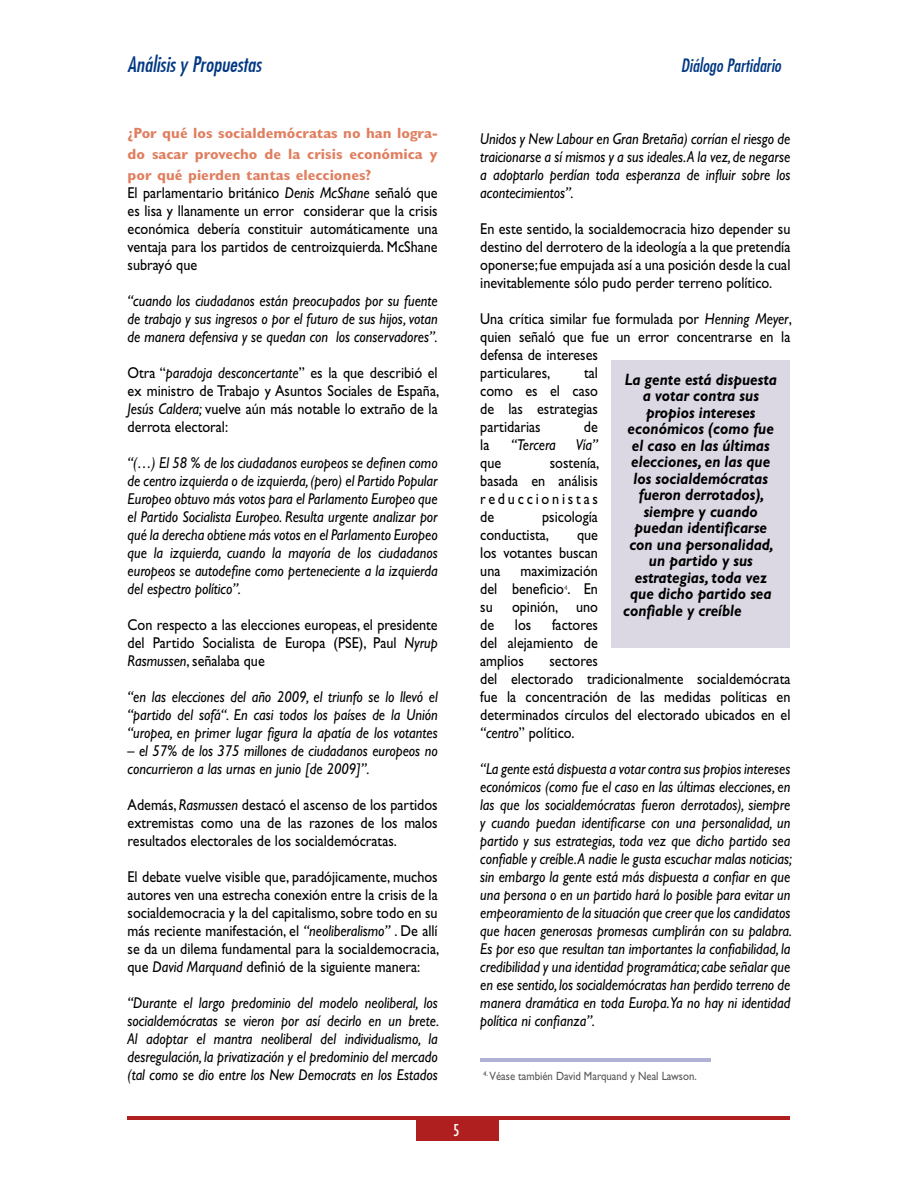
<style>
.page{position:relative;width:918px;height:1188px;background:#fff}
.page>*{position:absolute;margin:0;border:0;box-sizing:border-box;transform-origin:0 0}
.t1{font:italic 21px "Futura Md Cn";color:#003882}
.t2{font:italic 18px "Futura Md Cn";color:#003882}
.t3{font:condensed 18px "Gill Sans";color:#fff}
.t4{font:italic 700 16.5px "Gill Sans";color:#000;scale:.9 1}
.t5{font:italic 15.75px/18px "Gill Sans";color:#000;text-align:justify;scale:.9 1}
.t6{font:15.75px/18px "Gill Sans";color:#000;text-align:justify;scale:.9 1}
.t7{font:700 condensed 14.85px/21px "Gill Sans";color:#e07f60;text-align:justify;scale:1.11 1}
.t8{font:12px "Gill Sans";color:#58585a;scale:.9 1}
.t9{font:7.05px "Gill Sans";color:#58585a}
.s1{font-style:italic}
</style>
<div class="page">
<div style="left:417px;top:1119px;width:82px;height:21px;background:#b01f1f"></div>
<hr style="left:128px;top:1116px;width:662px;height:3px;background:#b01f1f">
<div style="left:611px;top:360px;width:179px;height:288px;background:#dbd8e4"></div>
<hr style="left:480px;top:1059px;width:231px;height:3px;background:#b1b1d5">
<h1 class="t1" style="left:128px;top:55px;width:135px">Análisis y Propuestas</h1>
<p class="t2" style="left:681px;top:57px;width:102px">Diálogo Partidario</p>
<p class="t7" style="left:128px;top:124px;width:281px">¿Por qué los socialdemócratas no han logra&shy;do sacar provecho de la crisis económica y por qué pierden tantas elecciones?</p>
<p class="t6" style="left:128px;top:185px;width:346px">El parlamentario británico <span class="s1">Denis McShane</span> señaló que es lisa y llanamente un error considerar que la crisis económica debería constituir automáticamente una ventaja para los partidos de centroizquierda. McShane subrayó que</p>
<p class="t5" style="left:128px;top:293px;width:346px">“cuando los ciudadanos están preocupados por su fuente de trabajo y sus ingresos o por el futuro de sus hijos, votan de manera defensiva y se quedan con los conservadores”.</p>
<p class="t6" style="left:128px;top:365px;width:348px">Otra “<span class="s1">paradoja desconcertante</span>” es la que describió el ex ministro de Trabajo y Asuntos Sociales de España, <span class="s1">Jesús Caldera;</span> vuelve aún más notable lo extraño de la derrota electoral:</p>
<p class="t5" style="left:128px;top:455px;width:346px">“(…) El 58 % de los ciudadanos europeos se definen como de centro izquierda o de izquierda, (pero) el Partido Popular Europeo obtuvo más votos para el Parlamento Europeo que el Partido Socialista Europeo. Resulta urgente analizar por qué la derecha obtiene más votos en el Parlamento Europeo que la izquierda, cuando la mayoría de los ciudadanos europeos se autodefine como perteneciente a la izquierda del espectro político”.</p>
<p class="t6" style="left:128px;top:617px;width:346px">Con respecto a las elecciones europeas, el presidente del Partido Socialista de Europa (PSE), Paul <span class="s1">Nyrup Rasmussen</span>, señalaba que</p>
<p class="t5" style="left:128px;top:689px;width:346px">“en las elecciones del año 2009, el triunfo se lo llevó el “partido del sofá“. En casi todos los países de la Unión “uropea, en primer lugar figura la apatía de los votantes</p>
<p class="t5" style="left:128px;top:743px;width:346px">– el 57% de los 375 millones de ciudadanos europeos no concurrieron a las urnas en junio [de 2009]”.</p>
<p class="t6" style="left:128px;top:797px;width:346px">Además, <span class="s1">Rasmussen</span> destacó el ascenso de los partidos extremistas como una de las razones de los malos resultados electorales de los socialdemócratas.</p>
<p class="t6" style="left:128px;top:869px;width:348px">El debate vuelve visible que, paradójicamente, muchos autores ven una estrecha conexión entre la crisis de la socialdemocracia y la del capitalismo, sobre todo en su más reciente manifestación, el <span class="s1">“neoliberalismo”</span> . De allí se da un dilema fundamental para la socialdemocracia, que <span class="s1">David Marquand</span> definió de la siguiente manera:</p>
<p class="t5" style="left:128px;top:995px;width:348px">“Durante el largo predominio del modelo neoliberal, los socialdemócratas se vieron por así decirlo en un brete.<br>Al adoptar el mantra neoliberal del individualismo, la desregulación, la privatización y el predominio del mercado (tal como se dio entre los New Democrats en los Estados</p>
<p class="t3" style="left:453px;top:1120px;width:8px">5</p>
<p class="t5" style="left:480px;top:131px;width:346px">Unidos y New Labour en Gran Bretaña) corrían el riesgo de traicionarse a sí mismos y a sus ideales.A la vez, de negarse a adoptarlo perdían toda esperanza de influir sobre los acontecimientos”.</p>
<p class="t6" style="left:480px;top:221px;width:346px">En este sentido, la socialdemocracia hizo depender su destino del derrotero de la ideología a la que pretendía oponerse; fue empujada así a una posición desde la cual inevitablemente sólo pudo perder terreno político.</p>
<p class="t6" style="left:480px;top:311px;width:348px;text-align:left">Una crítica similar fue formulada por <span class="s1">Henning Meyer</span>, quien señaló que fue un error concentrarse en la defensa de intereses<br>particulares,</p>
<p class="t6" style="left:480px;top:365px;width:132px;text-indent:104px">tal como es el caso de las estrategias partidarias</p>
<p class="t4" style="left:625px;top:373px;width:171px">La gente está dispuesta</p>
<p class="t4" style="left:643px;top:390px;width:131px">a votar contra sus</p>
<p class="t4" style="left:646px;top:406px;width:123px">propios intereses</p>
<p class="t4" style="left:628px;top:423px;width:164px">económicos (como fue</p>
<p class="t4" style="left:632px;top:439px;width:155px">el caso en las últimas</p>
<p class="t4" style="left:631px;top:456px;width:156px">elecciones, en las que</p>
<p class="t4" style="left:634px;top:472px;width:151px">los socialdemócratas</p>
<p class="t4" style="left:639px;top:489px;width:141px">fueron derrotados),</p>
<p class="t4" style="left:644px;top:505px;width:128px">siempre y cuando</p>
<p class="t4" style="left:635px;top:522px;width:149px">puedan identificarse</p>
<p class="t4" style="left:629px;top:538px;width:162px">con una personalidad,</p>
<p class="t4" style="left:649px;top:555px;width:117px">un partido y sus</p>
<p class="t4" style="left:635px;top:571px;width:148px">estrategias, toda vez</p>
<p class="t4" style="left:630px;top:588px;width:159px">que dicho partido sea</p>
<p class="t4" style="left:623px;top:604px;width:133px">confiable y creíble</p>
<p class="t6" style="left:584px;top:419px;width:17px">de</p>
<p class="t6" style="left:480px;top:437px;width:12px">la</p>
<p class="t5" style="left:511px;top:437px;width:51px">“Tercera</p>
<p class="t5" style="left:576px;top:437px;width:27px">Vía”</p>
<p class="t6" style="left:480px;top:455px;width:25px">que</p>
<p class="t6" style="left:480px;top:455px;width:134px;text-indent:70px">sostenía, basada en análisis reduccionistas de</p>
<p class="t6" style="left:480px;top:509px;width:132px;text-indent:62px">psicología conductista,</p>
<p class="t6" style="left:480px;top:527px;width:132px;text-indent:97px">que los votantes buscan una</p>
<p class="t6" style="left:480px;top:563px;width:132px;text-align:right">maximización<br>del beneficio . En</p>
<p class="t9" style="left:564px;top:585px;width:5px">4</p>
<p class="t6" style="left:480px;top:599px;width:132px">su opinión, uno de</p>
<p class="t6" style="left:480px;top:617px;width:132px;text-indent:72px">factores del alejamiento de amplios</p>
<p class="t6" style="left:515px;top:617px;width:20px">los</p>
<p class="t6" style="left:480px;top:653px;width:346px;text-align:left;text-indent:69px">sectores<br>del electorado tradicionalmente socialdemócrata fue la concentración de las medidas políticas en determinados círculos del electorado ubicados en el <span class="s1">“centro</span>” político.</p>
<p class="t5" style="left:480px;top:761px;width:348px">“La gente está dispuesta a votar contra sus propios intereses económicos (como fue el caso en las últimas elecciones, en las que los socialdemócratas fueron derrotados), siempre y cuando puedan identificarse con una personalidad, un partido y sus estrategias, toda vez que dicho partido sea confiable y creíble.A nadie le gusta escuchar malas noticias; sin embargo la gente está más dispuesta a confiar en que una persona o en un partido hará lo posible para evitar un empeoramiento de la situación que creer que los candidatos que hacen generosas promesas cumplirán con su palabra.<br>Es por eso que resultan tan importantes la confiabilidad, la credibilidad y una identidad programática; cabe señalar que en ese sentido, los socialdemócratas han perdido terreno de manera dramática en toda Europa.Ya no hay ni identidad política ni confianza”.</p>
<p class="t8" style="left:483px;top:1072px;width:239px"><sup>4.</sup> Véase también David Marquand y Neal Lawson.</p>
</div>
